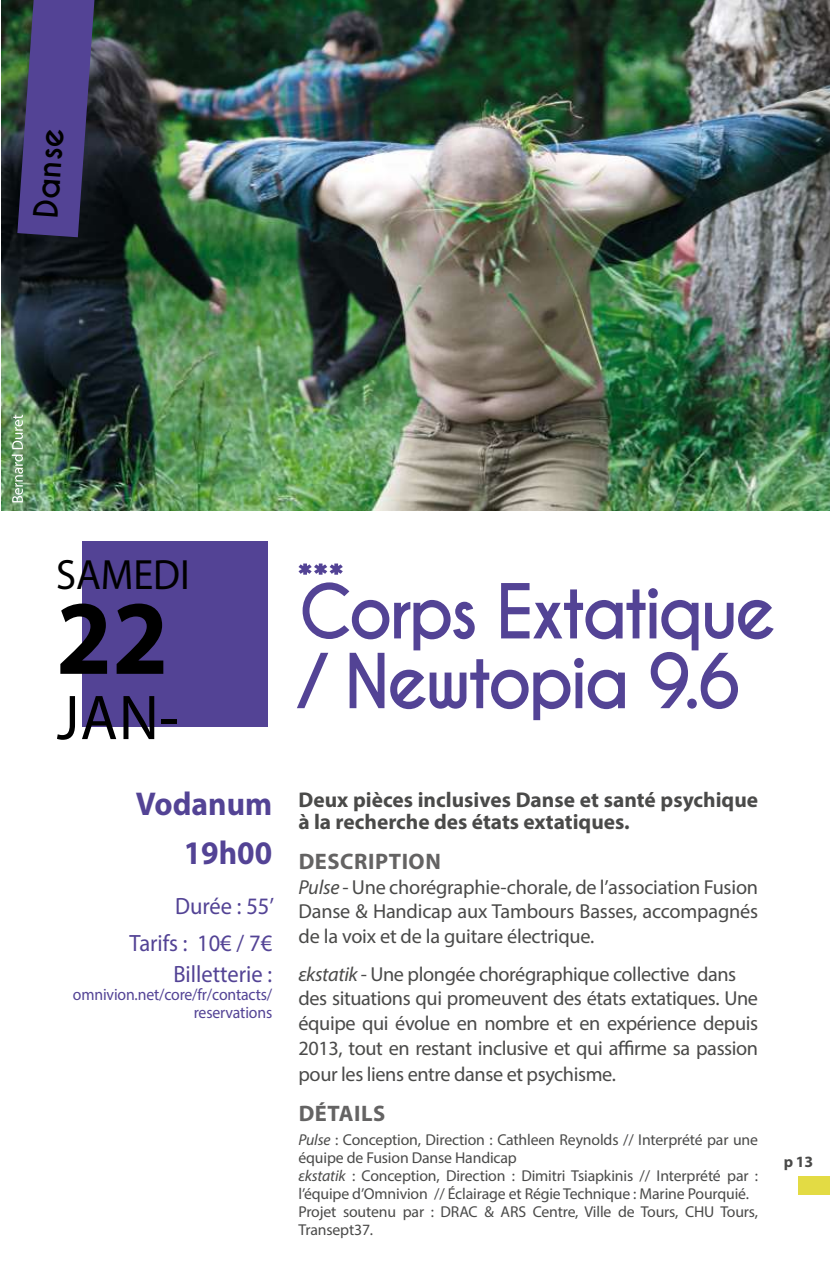
<style>
.page{position:relative;width:830px;height:1276px;background:#fff}
.page>*{position:absolute;margin:0;border:0;box-sizing:border-box;transform-origin:0 0}
.t1{font:700 106.2px "Myriad Pro";color:#000;scale:.95 1}
.t2{font:700 70.88px/69.8px "Caviar Dreams";letter-spacing:-.055em;color:#534395;scale:.95 1}
.t3{font:63.9px "Myriad Pro";color:#000;scale:.95 1}
.t4{font:42.52px "Myriad Pro";color:#000;scale:.95 1}
.t5{font:700 33.07px/48.8px "Myriad Pro";color:#534395;text-align:right;scale:.95 1}
.t6{font:700 31.5px "Caviar Dreams";color:#000}
.t7{font:23.62px/37.6px "Myriad Pro";color:#534395;text-align:right;scale:.95 1}
.t8{font:700 22.5px "Myriad Pro";letter-spacing:.025em;color:#646363}
.t9{font:700 21.38px/22.5px "Myriad Pro";color:#4a4a49}
.t10{font:20.25px/25px "Myriad Pro";letter-spacing:-.02em;color:#4a4a49;text-align:justify}
.t11{font:16.43px/18px "Myriad Pro";letter-spacing:-.01em;color:#534395;text-align:right;scale:.95 1}
.t12{font:15.75px/18px "Myriad Pro";letter-spacing:-.01em;color:#4a4a49}
.t13{font:700 15.75px "Myriad Pro";color:#4a4a49}
.s1{font-style:italic}
</style>
<div class="page">
<img style="left:2px;top:0;width:827px;height:510px">
<div style="left:82px;top:542px;width:185px;height:185px;background:#534395"></div>
<svg style="left:17px;top:0;width:77px;height:237px;background:#483f7d"></svg>
<svg style="left:12px;top:415px;width:11px;height:87px"></svg>
<svg style="left:298px;top:563px;width:44px;height:12px"></svg>
<div style="left:797px;top:1175px;width:32px;height:19px;background:#e3db44"></div>
<h3 class="t6" style="left:26px;top:217px;width:93px;rotate:-86deg">Danse</h3>
<h3 class="t4" style="left:56px;top:549px;width:142px">SAMEDI</h3>
<h1 class="t1" style="left:56px;top:569px;width:120px">22</h1>
<h3 class="t3" style="left:57px;top:678px;width:129px">JAN-</h3>
<h3 class="t5" style="left:136px;top:778px;width:145px">Vodanum<br>19h00</h3>
<p class="t7" style="left:129px;top:886px;width:154px">Durée : 55’<br>Tarifs : 10€ / 7€</p>
<p class="t7" style="left:173px;top:955px;width:105px">Billetterie :</p>
<p class="t11" style="left:73px;top:985px;width:211px">omnivion.net/core/fr/contacts/ reservations</p>
<h2 class="t2" style="left:298px;top:579px;width:504px">Corps Extatique / Newtopia 9.6</h2>
<p class="t9" style="left:298px;top:787px;width:461px">Deux pièces inclusives Danse et santé psychique à la recherche des états extatiques.</p>
<p class="t8" style="left:298px;top:846px;width:144px">DESCRIPTION</p>
<p class="t10" style="left:298px;top:874px;width:461px"><span class="s1">Pulse</span> - Une chorégraphie-chorale, de l’association Fusion Danse &amp; Handicap aux Tambours Basses, accompagnés de la voix et de la guitare électrique.</p>
<p class="t10" style="left:298px;top:961px;width:461px;text-align:left"><span class="s1">εkstatik</span> - Une plongée chorégraphique collective dans des situations qui promeuvent des états extatiques. Une équipe qui évolue en nombre et en expérience depuis 2013, tout en restant inclusive et qui affirme sa passion pour les liens entre danse et psychisme.</p>
<p class="t8" style="left:298px;top:1098px;width:88px">DÉTAILS</p>
<p class="t12" style="left:298px;top:1130px;width:461px"><span class="s1">Pulse</span> : Conception, Direction : Cathleen Reynolds // Interprété par une équipe de Fusion Danse Handicap<br><span class="s1">εkstatik</span> : Conception, Direction : Dimitri Tsiapkinis // Interprété par : l’équipe d’Omnivion // Éclairage et Régie Technique : Marine Pourquié.<br>Projet soutenu par : DRAC &amp; ARS Centre, Ville de Tours, CHU Tours, Transept37.</p>
<p class="t13" style="left:783px;top:1151px;width:31px">p 13</p>
</div>
